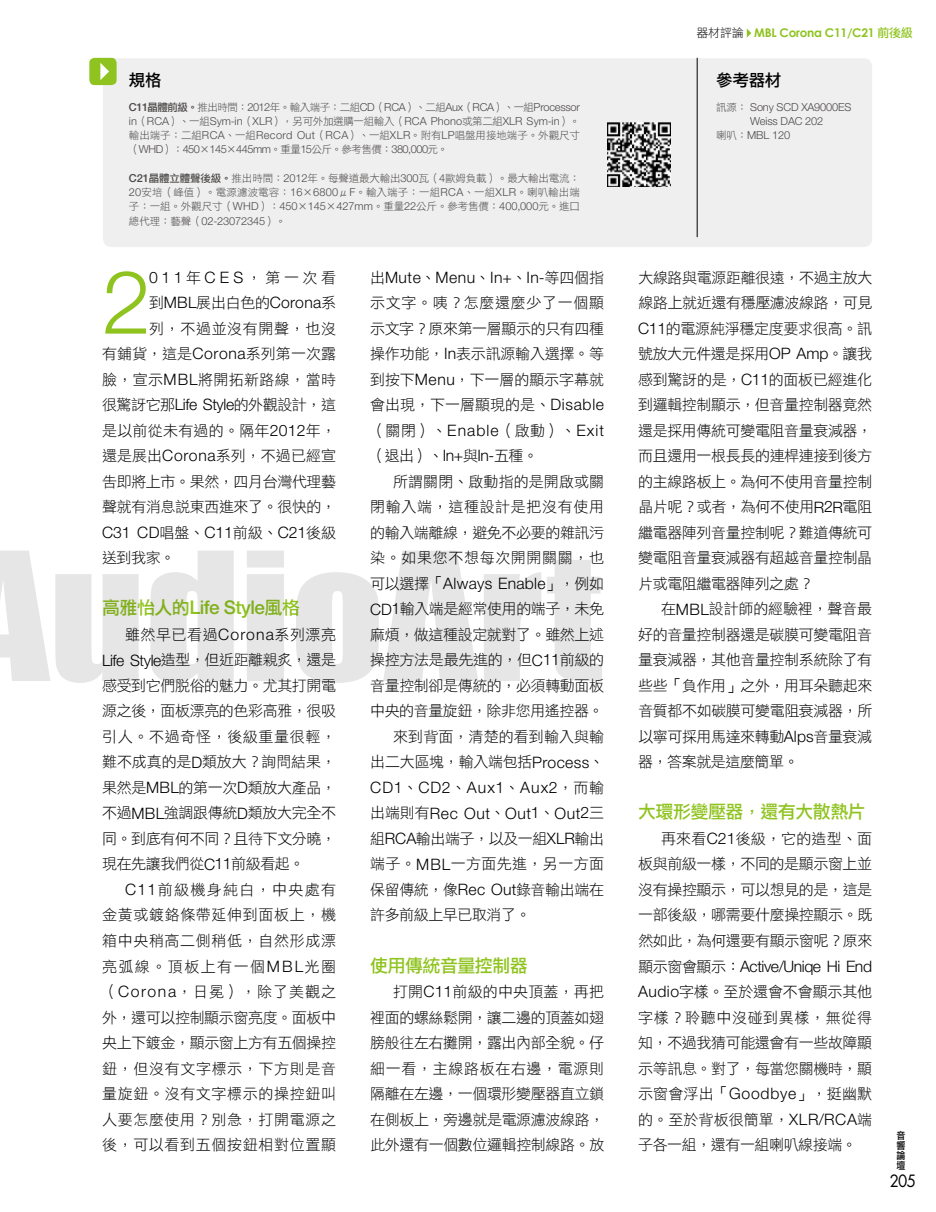
<style>
.page{position:relative;width:936px;height:1212px;background:#fff}
.page>*{position:absolute;margin:0;border:0;box-sizing:border-box;transform-origin:0 0}
.t1{font:165px "Impact";color:#000;scale:1.11 1}
.t2{font:300 88.2px "Helvetica Neue";color:#8fc31f}
.t3{font:500 18.9px "Helvetica Neue";letter-spacing:-.03em;color:#8fc31f}
.t4{font:18px "DF Li Hei Std W5";letter-spacing:-.03em;color:#8fc31f}
.t5{font:16.5px "DF Li Hei Std W5";letter-spacing:-.015em;color:#000}
.t6{font:16.5px "Futura";color:#000;scale:.91 1}
.t7{font:300 15.75px/25.7px "Helvetica Neue";letter-spacing:.02em;color:#000}
.t8{font:300 15.75px "Helvetica Neue";letter-spacing:-.025em;color:#000}
.t9{font:300 15.75px "Helvetica Neue";letter-spacing:-.005em;color:#000}
.t10{font:15px/25.5px "DF Li Hei Std W3";letter-spacing:-.025em;color:#000;text-align:justify}
.t11{font:700 12px "Century Gothic";letter-spacing:-.02em;color:#8fc31f}
.t12{font:300 10.95px "Helvetica Neue";letter-spacing:-.015em;color:#4c4948}
.t13{font:300 10.95px "Helvetica Neue";letter-spacing:.01em;color:#4c4948}
.t14{font:10.5px/14.2px "DF Li Hei Std W3";letter-spacing:-.01em;color:#4c4948;text-align:justify}
.t15{font:10.5px "DF Li Hei Std W3";letter-spacing:-.05em;color:#4c4948}
.t16{font:9.9px/10.2px "Li Hei Pro";color:#000;text-align:justify;scale:.91 1}
.s1{font-family:"Helvetica Neue";font-weight:500;font-size:10.95px}
.s2{font-family:"DF Li Hei Std W5"}
.s3{font-family:"Helvetica Neue";font-weight:300;font-size:10.95px}
.s4{font-family:"DF Li Hei Std W3";font-weight:400;font-size:10.5px}
.s5{font-family:"DF Li Hei Std W3";font-weight:400;font-size:15px}
.s6{font-family:"Helvetica Neue";font-weight:300;font-size:15.75px}
.s7{font-family:"DF Li Hei Std W5";font-weight:400;font-size:18px}
.s8{font-family:"DF Hei Std W3";font-weight:400;color:#000}
.s9{font-family:"DF Li Hei Std W5";font-weight:400}
</style>
<div class="page">
<div style="left:103px;top:58px;width:769px;height:189px;background:#efefef;border-radius:9px"></div>
<div style="left:89px;top:58px;width:28px;height:27px;background:#8fc31f;border-radius:5px"></div>
<svg style="left:100px;top:63px;width:9px;height:17px"></svg>
<hr style="left:696px;top:58px;width:1px;height:179px;background:#000">
<svg style="left:746px;top:29px;width:5px;height:9px"></svg>
<img style="left:607px;top:123px;width:63px;height:63px">
<p class="t5" style="left:129px;top:71px;width:34px">規格</p>
<p class="t15" style="left:129px;top:101px;width:452px"><span class="s1">C11</span><span class="s2">晶體前級。</span>推出時間：<span class="s3">2012</span>年。輸入端子：二組<span class="s3">CD</span>（<span class="s3">RCA</span>）、二組<span class="s3">Aux</span>（<span class="s3">RCA</span>）、一組<span class="s3">Processor</span></p>
<p class="t13" style="left:129px;top:114px;width:452px">in<span class="s4">（</span>RCA<span class="s4">）、一組</span>Sym-in<span class="s4">（</span>XLR<span class="s4">），另可外加選購一組輸入（</span>RCA Phono<span class="s4">或第二組</span>XLR Sym-in<span class="s4">）。</span></p>
<p class="t14" style="left:129px;top:128px;width:452px">輸出端子：二組<span class="s3">RCA</span>、一組<span class="s3">Record Out</span>（<span class="s3">RCA</span>）、一組<span class="s3">XLR</span>。附有<span class="s3">LP</span>唱盤用接地端子。外觀尺寸</p>
<p class="t12" style="left:129px;top:143px;width:320px"><span class="s4">（</span>WHD<span class="s4">）：</span>450<span class="s4">×</span>145<span class="s4">×</span>445mm<span class="s4">。重量</span>15<span class="s4">公斤。參考售價：</span>380,000<span class="s4">元。</span></p>
<p class="t14" style="left:129px;top:171px;width:452px"><span class="s1">C21</span><span class="s2">晶體立體聲後級。</span>推出時間：<span class="s3">2012</span>年。每聲道最大輸出<span class="s3">300</span>瓦（<span class="s3">4</span>歐姆負載）。最大輸出電流：<span class="s3">20</span>安培（峰值）。電源濾波電容：<span class="s3">16</span>×<span class="s3">6800</span>μ<span class="s3">F</span>。輸入端子：一組<span class="s3">RCA</span>、一組<span class="s3">XLR</span>。喇叭輸出端子：一組。外觀尺寸（<span class="s3">WHD</span>）：<span class="s3">450</span>×<span class="s3">145</span>×<span class="s3">427mm</span>。重量<span class="s3">22</span>公斤。參考售價：<span class="s3">400,000</span>元。進口</p>
<p class="t12" style="left:129px;top:214px;width:158px"><span class="s4">總代理：藝聲（</span>02-23072345<span class="s4">）。</span></p>
<h2 class="t2" style="left:102px;top:248px;width:51px">2</h2>
<p class="t7" style="left:149px;top:264px;width:188px">011<span class="s5">年</span>CES<span class="s5">，第一次看到</span>MBL<span class="s5">展出白色的</span>Corona<span class="s5">系</span></p>
<p class="t7" style="left:370px;top:264px;width:235px"><span class="s5">出</span>Mute<span class="s5">、</span>Menu<span class="s5">、</span>In+<span class="s5">、</span>In-<span class="s5">等四個指</span></p>
<p class="t10" style="left:370px;top:290px;width:235px">示文字。咦？怎麼還麼少了一個顯示文字？原來第一層顯示的只有四種操作功能，<span class="s6">In</span>表示訊源輸入選擇。等到按下<span class="s6">Menu</span>，下一層的顯示字幕就會出現，下一層顯現的是、<span class="s6">Disable</span>（關閉）、<span class="s6">Enable</span>（啟動）、<span class="s6">Exit</span>（退出）、<span class="s6">In+</span>與<span class="s6">In-</span>五種。</p>
<p class="t10" style="left:370px;top:468px;width:235px;text-indent:23px">所謂關閉、啟動指的是開啟或關閉輸入端，這種設計是把沒有使用的輸入端離線，避免不必要的雜訊污染。如果您不想每次開開關關，也</p>
<p class="t7" style="left:370px;top:570px;width:235px"><span class="s5">可以選擇「</span>Always Enable<span class="s5">」，例如</span></p>
<p class="t10" style="left:370px;top:596px;width:236px;text-align:right"><span class="s6">CD1</span>輸入端是經常使用的端子，未免麻煩，做這種設定就對了。雖然上述操控方法是最先進的，但<span class="s6">C11</span>前級的音量控制卻是傳統的，必須轉動面板中央的音量旋鈕，除非您用遙控器。來到背面，清楚的看到輸入與輸<br>出二大區塊，輸入端包括<span class="s6">Process</span>、</p>
<p class="t7" style="left:370px;top:774px;width:235px">CD1<span class="s5">、</span>CD2<span class="s5">、</span>Aux1<span class="s5">、</span>Aux2<span class="s5">，而輸出端則有</span>Rec Out<span class="s5">、</span>Out1<span class="s5">、</span>Out2<span class="s5">三</span></p>
<p class="t10" style="left:370px;top:825px;width:235px">組<span class="s6">RCA</span>輸出端子，以及一組<span class="s6">XLR</span>輸出端子。<span class="s6">MBL</span>一方面先進，另一方面保留傳統，像<span class="s6">Rec Out</span>錄音輸出端在許多前級上早已取消了。</p>
<p class="t4" style="left:370px;top:955px;width:159px">使用傳統音量控制器</p>
<p class="t10" style="left:370px;top:978px;width:236px;text-indent:23px">打開<span class="s6">C11</span>前級的中央頂蓋，再把裡面的螺絲鬆開，讓二邊的頂蓋如翅膀般往左右攤開，露出內部全貌。仔細一看，主線路板在右邊，電源則隔離在左邊，一個環形變壓器直立鎖在側板上，旁邊就是電源濾波線路，此外還有一個數位邏輯控制線路。放</p>
<p class="t10" style="left:102px;top:315px;width:236px;text-indent:47px">列，不過並沒有開聲，也沒有鋪貨，這是<span class="s6">Corona</span>系列第一次露臉，宣示<span class="s6">MBL</span>將開拓新路線，當時很驚訝它那<span class="s6">Life Style</span>的外觀設計，這是以前從未有過的。隔年<span class="s6">2012</span>年，還是展出<span class="s6">Corona</span>系列，不過已經宣告即將上市。果然，四月台灣代理藝聲就有消息說東西進來了。很快的，</p>
<p class="t9" style="left:102px;top:522px;width:235px">C31 CD<span class="s5">唱盤、</span>C11<span class="s5">前級、</span>C21<span class="s5">後級</span></p>
<p class="t10" style="left:102px;top:545px;width:75px">送到我家。</p>
<p class="t3" style="left:102px;top:596px;width:199px"><span class="s7">高雅怡人的</span>Life Style<span class="s7">風格</span></p>
<p class="t10" style="left:102px;top:621px;width:236px;text-indent:23px">雖然早已看過<span class="s6">Corona</span>系列漂亮<span class="s6">Life Style</span>造型，但近距離親炙，還是感受到它們脫俗的魅力。尤其打開電源之後，面板漂亮的色彩高雅，很吸引人。不過奇怪，後級重量很輕，難不成真的是<span class="s6">D</span>類放大？詢問結果，果然是<span class="s6">MBL</span>的第一次<span class="s6">D</span>類放大產品，不過<span class="s6">MBL</span>強調跟傳統<span class="s6">D</span>類放大完全不同。到底有何不同？且待下文分曉，現在先讓我們從<span class="s6">C11</span>前級看起。</p>
<p class="t10" style="left:102px;top:876px;width:236px;text-indent:23px"><span class="s6">C11</span>前級機身純白，中央處有金黃或鍍鉻條帶延伸到面板上，機箱中央稍高二側稍低，自然形成漂亮弧線。頂板上有一個<span class="s6">MBL</span>光圈（<span class="s6">Corona</span>，日冕），除了美觀之外，還可以控制顯示窗亮度。面板中央上下鍍金，顯示窗上方有五個操控鈕，但沒有文字標示，下方則是音量旋鈕。沒有文字標示的操控鈕叫人要怎麼使用？別急，打開電源之後，可以看到五個按鈕相對位置顯</p>
<h1 class="t1" style="left:-44px;top:488px;width:583px">AudioArt</h1>
<p class="t11" style="left:696px;top:26px;width:218px"><span class="s8">器材評論</span> MBL Corona C11/C21 <span class="s9">前後級</span></p>
<p class="t5" style="left:716px;top:71px;width:67px">參考器材</p>
<p class="t12" style="left:716px;top:100px;width:137px"><span class="s4">訊源：</span> Sony SCD XA9000ES</p>
<p class="t12" style="left:750px;top:114px;width:75px">Weiss DAC 202</p>
<p class="t12" style="left:716px;top:129px;width:76px"><span class="s4">喇叭：</span>MBL 120</p>
<p class="t10" style="left:638px;top:264px;width:236px">大線路與電源距離很遠，不過主放大線路上就近還有穩壓濾波線路，可見<span class="s6">C11</span>的電源純淨穩定度要求很高。訊號放大元件還是採用<span class="s6">OP Amp</span>。讓我感到驚訝的是，<span class="s6">C11</span>的面板已經進化到邏輯控制顯示，但音量控制器竟然還是採用傳統可變電阻音量衰減器，而且還用一根長長的連桿連接到後方的主線路板上。為何不使用音量控制晶片呢？或者，為何不使用<span class="s6">R2R</span>電阻繼電器陣列音量控制呢？難道傳統可變電阻音量衰減器有超越音量控制晶片或電阻繼電器陣列之處？</p>
<p class="t10" style="left:638px;top:596px;width:236px;text-indent:23px">在<span class="s6">MBL</span>設計師的經驗裡，聲音最好的音量控制器還是碳膜可變電阻音量衰減器，其他音量控制系統除了有些些「負作用」之外，用耳朵聽起來音質都不如碳膜可變電阻衰減器，所以寧可採用馬達來轉動<span class="s6">Alps</span>音量衰減器，答案就是這麼簡單。</p>
<p class="t4" style="left:638px;top:802px;width:229px">大環形變壓器，還有大散熱片</p>
<p class="t10" style="left:638px;top:825px;width:236px;text-indent:23px">再來看<span class="s6">C21</span>後級，它的造型、面板與前級一樣，不同的是顯示窗上並沒有操控顯示，可以想見的是，這是一部後級，哪需要什麼操控顯示。既然如此，為何還要有顯示窗呢？原來</p>
<p class="t8" style="left:638px;top:956px;width:235px"><span class="s5">顯示窗會顯示：</span>Active/Uniqe Hi End</p>
<p class="t10" style="left:638px;top:978px;width:236px"><span class="s6">Audio</span>字樣。至於還會不會顯示其他字樣？聆聽中沒碰到異樣，無從得知，不過我猜可能還會有一些故障顯示等訊息。對了，每當您關機時，顯示窗會浮出「<span class="s6">Goodbye</span>」，挺幽默的。至於背板很簡單，<span class="s6">XLR/RCA</span>端子各一組，還有一組喇叭線接端。</p>
<p class="t16" style="left:896px;top:1130px;width:11px">音響論壇</p>
<p class="t6" style="left:889px;top:1169px;width:30px">205</p>
</div>
